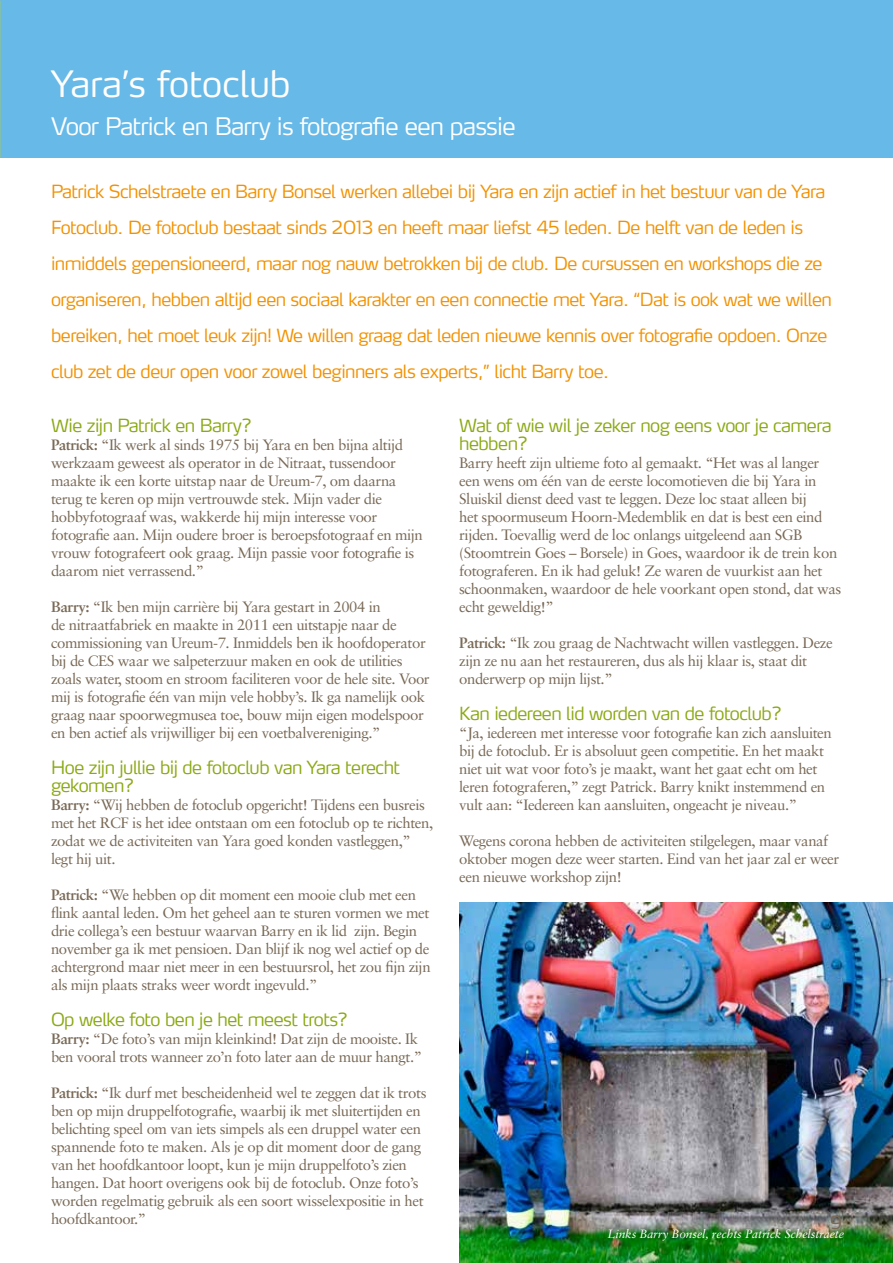
<style>
.page{position:relative;width:893px;height:1263px;background:#fff}
.page>*{position:absolute;margin:0;border:0;box-sizing:border-box;transform-origin:0 0}
.t1{font:300 36px "Max LF";color:#fff}
.t2{font:300 24px "Max LF";letter-spacing:-.03em;color:#fff}
.t3{font:300 18px/36px "Max LF";letter-spacing:-.03em;color:#f39200}
.t4{font:300 18px/18px "Max LF";letter-spacing:-.03em;color:#8ba915}
.t5{font:300 18px "Max LF";color:#796956}
.t6{font:15px/18px "Sabon";letter-spacing:-.03em;color:#796956}
.t7{font:italic 12px "Sabon";letter-spacing:-.01em;color:#fff}
.s1{font-weight:700}
</style>
<div class="page">
<div style="left:0;top:0;width:893px;height:157px;background:#67b9e8"></div>
<img style="left:459px;top:902px;width:434px;height:361px">
<h1 class="t1" style="left:51px;top:61px;width:241px">Yara’s fotoclub</h1>
<h2 class="t2" style="left:51px;top:111px;width:466px">Voor Patrick en Barry is fotografie een passie</h2>
<p class="t3" style="left:51px;top:173px;width:782px">Patrick Schelstraete en Barry Bonsel werken allebei bij Yara en zijn actief in het bestuur van de Yara Fotoclub. De fotoclub bestaat sinds 2013 en heeft maar liefst 45 leden. De helft van de leden is inmiddels gepensioneerd, maar nog nauw betrokken bij de club. De cursussen en workshops die ze organiseren, hebben altijd een sociaal karakter en een connectie met Yara. “Dat is ook wat we willen bereiken, het moet leuk zijn! We willen graag dat leden nieuwe kennis over fotografie opdoen. Onze club zet de deur open voor zowel beginners als experts,” licht Barry toe.</p>
<p class="t4" style="left:51px;top:416px;width:202px">Wie zijn Patrick en Barry?</p>
<p class="t6" style="left:51px;top:436px;width:373px"><span class="s1">Patrick:</span> “Ik werk al sinds 1975 bij Yara en ben bijna altijd werkzaam geweest als operator in de Nitraat, tussendoor maakte ik een korte uitstap naar de Ureum-7, om daarna terug te keren op mijn vertrouwde stek. Mijn vader die hobbyfotograaf was, wakkerde hij mijn interesse voor fotografie aan. Mijn oudere broer is beroepsfotograaf en mijn vrouw fotografeert ook graag. Mijn passie voor fotografie is daarom niet verrassend.”</p>
<p class="t6" style="left:51px;top:598px;width:380px"><span class="s1">Barry:</span> “Ik ben mijn carrière bij Yara gestart in 2004 in<br>de nitraatfabriek en maakte in 2011 een uitstapje naar de commissioning van Ureum-7. Inmiddels ben ik hoofdoperator bij de CES waar we salpeterzuur maken en ook de utilities zoals water, stoom en stroom faciliteren voor de hele site. Voor mij is fotografie één van mijn vele hobby’s. Ik ga namelijk ook graag naar spoorwegmusea toe, bouw mijn eigen modelspoor en ben actief als vrijwilliger bij een voetbalvereniging.”</p>
<p class="t4" style="left:51px;top:758px;width:350px">Hoe zijn jullie bij de fotoclub van Yara terecht gekomen?</p>
<p class="t6" style="left:51px;top:796px;width:384px"><span class="s1">Barry:</span> “Wij hebben de fotoclub opgericht! Tijdens een busreis met het RCF is het idee ontstaan om een fotoclub op te richten, zodat we de activiteiten van Yara goed konden vastleggen,” legt hij uit.</p>
<p class="t6" style="left:51px;top:886px;width:381px"><span class="s1">Patrick:</span> “We hebben op dit moment een mooie club met een flink aantal leden. Om het geheel aan te sturen vormen we met drie collega’s een bestuur waarvan Barry en ik lid zijn. Begin november ga ik met pensioen. Dan blijf ik nog wel actief op de achtergrond maar niet meer in een bestuursrol, het zou fijn zijn als mijn plaats straks weer wordt ingevuld.”</p>
<p class="t4" style="left:51px;top:1010px;width:299px">Op welke foto ben je het meest trots?</p>
<p class="t6" style="left:51px;top:1030px;width:373px"><span class="s1">Barry:</span> “De foto’s van mijn kleinkind! Dat zijn de mooiste. Ik ben vooral trots wanneer zo’n foto later aan de muur hangt.”</p>
<p class="t6" style="left:51px;top:1084px;width:377px"><span class="s1">Patrick:</span> “Ik durf met bescheidenheid wel te zeggen dat ik trots ben op mijn druppelfotografie, waarbij ik met sluitertijden en belichting speel om van iets simpels als een druppel water een spannende foto te maken. Als je op dit moment door de gang van het hoofdkantoor loopt, kun je mijn druppelfoto’s zien hangen. Dat hoort overigens ook bij de fotoclub. Onze foto’s worden regelmatig gebruik als een soort wisselexpositie in het hoofdkantoor.”</p>
<p class="t4" style="left:459px;top:416px;width:374px">Wat of wie wil je zeker nog eens voor je camera hebben?</p>
<p class="t6" style="left:459px;top:454px;width:383px">Barry heeft zijn ultieme foto al gemaakt. “Het was al langer een wens om één van de eerste locomotieven die bij Yara in Sluiskil dienst deed vast te leggen. Deze loc staat alleen bij<br>het spoormuseum Hoorn-Medemblik en dat is best een eind rijden. Toevallig werd de loc onlangs uitgeleend aan SGB (Stoomtrein Goes – Borsele) in Goes, waardoor ik de trein kon fotograferen. En ik had geluk! Ze waren de vuurkist aan het schoonmaken, waardoor de hele voorkant open stond, dat was echt geweldig!”</p>
<p class="t6" style="left:459px;top:634px;width:375px"><span class="s1">Patrick:</span> “Ik zou graag de Nachtwacht willen vastleggen. Deze zijn ze nu aan het restaureren, dus als hij klaar is, staat dit onderwerp op mijn lijst.”</p>
<p class="t4" style="left:459px;top:704px;width:324px">Kan iedereen lid worden van de fotoclub?</p>
<p class="t6" style="left:459px;top:724px;width:374px">“Ja, iedereen met interesse voor fotografie kan zich aansluiten bij de fotoclub. Er is absoluut geen competitie. En het maakt niet uit wat voor foto’s je maakt, want het gaat echt om het leren fotograferen,” zegt Patrick. Barry knikt instemmend en vult aan: “Iedereen kan aansluiten, ongeacht je niveau.”</p>
<p class="t6" style="left:459px;top:832px;width:382px">Wegens corona hebben de activiteiten stilgelegen, maar vanaf oktober mogen deze weer starten. Eind van het jaar zal er weer een nieuwe workshop zijn!</p>
<p class="t5" style="left:830px;top:1211px;width:14px">9</p>
<p class="t7" style="left:608px;top:1227px;width:238px">Links Barry Bonsel, rechts Patrick Schelstraete</p>
</div>
